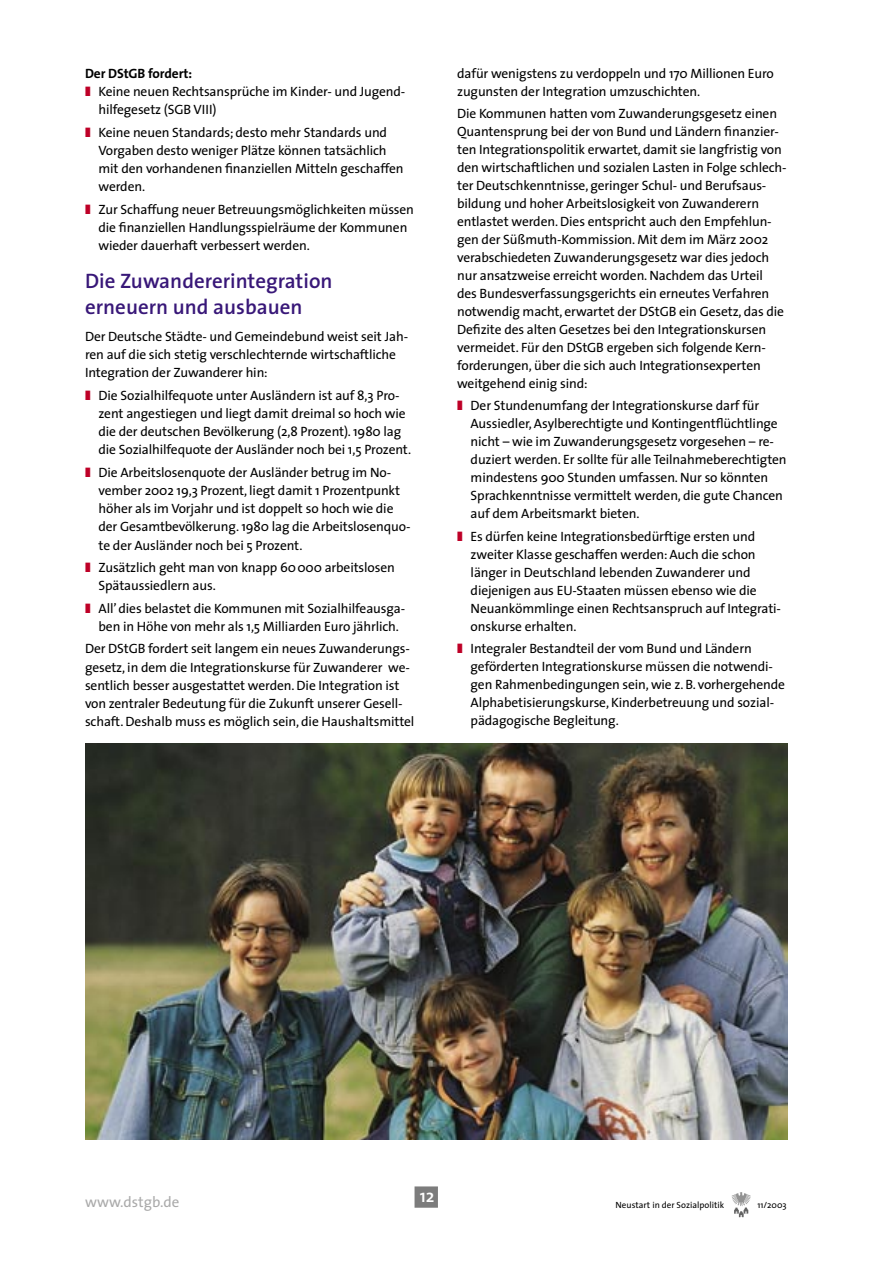
<style>
.page{position:relative;width:893px;height:1263px;background:#fff}
.page>*{position:absolute;margin:0;border:0;box-sizing:border-box;transform-origin:0 0}
.Zwischen{font:600 21px/25.3px "The Sans";color:#381778}
.t1{font:600 18px "The Sans";color:#fff}
.t2{font:15px "The Sans";color:#aaa}
.Fließtext_klein{font:13.5px/18px "The Sans";letter-spacing:-.01em;color:#000}
.Fließtext_klein_fett{font:700 13.5px "The Sans";letter-spacing:-.01em;color:#000}
.t3{font:9px "The Sans";color:#000}
</style>
<div class="page">
<div style="left:415px;top:1187px;width:22px;height:20px;background:#7c7c7c"></div>
<div style="left:415px;top:1186px;width:23px;height:22px;border:2px solid #7c7c7c"></div>
<svg style="left:731px;top:1192px;width:20px;height:25px"></svg>
<img style="left:85px;top:743px;width:702px;height:397px">
<p class="Fließtext_klein_fett" style="left:85px;top:62px;width:109px">Der DStGB fordert:</p>
<p class="Fließtext_klein" style="left:99px;top:82px;width:308px">Keine neuen Rechtsansprüche im Kinder- und Jugend&shy;hilfegesetz (SGB VIII)</p>
<p class="Fließtext_klein" style="left:99px;top:123px;width:307px">Keine neuen Standards; desto mehr Standards und Vorgaben desto weniger Plätze können tatsächlich mit den vorhandenen finanziellen Mitteln geschaffen werden.</p>
<p class="Fließtext_klein" style="left:99px;top:200px;width:317px">Zur Schaffung neuer Betreuungsmöglichkeiten müssen die finanziellen Handlungsspielräume der Kommunen wieder dauerhaft verbessert werden.</p>
<p class="Zwischen" style="left:85px;top:268px;width:249px">Die Zuwandererintegration erneuern und ausbauen</p>
<p class="Fließtext_klein" style="left:85px;top:327px;width:325px">Der Deutsche Städte- und Gemeindebund weist seit Jah&shy;ren auf die sich stetig verschlechternde wirtschaftliche<br>Integration der Zuwanderer hin:</p>
<p class="Fließtext_klein" style="left:99px;top:385px;width:314px">Die Sozialhilfequote unter Ausländern ist auf 8,3 Pro&shy;zent angestiegen und liegt damit dreimal so hoch wie die der deutschen Bevölkerung (2,8 Prozent). 1980 lag die Sozialhilfequote der Ausländer noch bei 1,5 Prozent.</p>
<p class="Fließtext_klein" style="left:99px;top:463px;width:313px">Die Arbeitslosenquote der Ausländer betrug im No&shy;vember 2002 19,3 Prozent, liegt damit 1 Prozentpunkt höher als im Vorjahr und ist doppelt so hoch wie die der Gesamtbevölkerung. 1980 lag die Arbeitslosenquo&shy;te der Ausländer noch bei 5 Prozent.</p>
<p class="Fließtext_klein" style="left:99px;top:558px;width:298px">Zusätzlich geht man von knapp 60 000 arbeitslosen<br>Spätaussiedlern aus.</p>
<p class="Fließtext_klein" style="left:99px;top:599px;width:308px">All’ dies belastet die Kommunen mit Sozialhilfeausga&shy;ben in Höhe von mehr als 1,5 Milliarden Euro jährlich.</p>
<p class="Fließtext_klein" style="left:85px;top:639px;width:331px">Der DStGB fordert seit langem ein neues Zuwanderungs&shy;gesetz, in dem die Integrationskurse für Zuwanderer we&shy;sentlich besser ausgestattet werden. Die Integration ist von zentraler Bedeutung für die Zukunft unserer Gesell&shy;schaft. Deshalb muss es möglich sein, die Haushaltsmittel</p>
<p class="Fließtext_klein" style="left:457px;top:64px;width:318px">dafür wenigstens zu verdoppeln und 170 Millionen Euro zugunsten der Integration umzuschichten.</p>
<p class="Fließtext_klein" style="left:457px;top:104px;width:331px">Die Kommunen hatten vom Zuwanderungsgesetz einen Quantensprung bei der von Bund und Ländern finanzier&shy;ten Integrationspolitik erwartet, damit sie langfristig von den wirtschaftlichen und sozialen Lasten in Folge schlech&shy;ter Deutschkenntnisse, geringer Schul- und Berufsaus&shy;bildung und hoher Arbeitslosigkeit von Zuwanderern entlastet werden. Dies entspricht auch den Empfehlun&shy;gen der Süßmuth-Kommission. Mit dem im März 2002 verabschiedeten Zuwanderungsgesetz war dies jedoch nur ansatzweise erreicht worden. Nachdem das Urteil<br>des Bundesverfassungsgerichts ein erneutes Verfahren notwendig macht, erwartet der DStGB ein Gesetz, das die Defizite des alten Gesetzes bei den Integrationskursen vermeidet. Für den DStGB ergeben sich folgende Kern&shy;forderungen, über die sich auch Integrationsexperten weitgehend einig sind:</p>
<p class="Fließtext_klein" style="left:471px;top:396px;width:318px">Der Stundenumfang der Integrationskurse darf für Aussiedler, Asylberechtigte und Kontingentflüchtlinge nicht – wie im Zuwanderungsgesetz vorgesehen – re&shy;duziert werden. Er sollte für alle Teilnahmeberechtigten mindestens 900 Stunden umfassen. Nur so könnten Sprachkenntnisse vermittelt werden, die gute Chancen auf dem Arbeitsmarkt bieten.</p>
<p class="Fließtext_klein" style="left:471px;top:527px;width:312px">Es dürfen keine Integrationsbedürftige ersten und zweiter Klasse geschaffen werden: Auch die schon länger in Deutschland lebenden Zuwanderer und diejenigen aus EU-Staaten müssen ebenso wie die Neuankömmlinge einen Rechtsanspruch auf Integrati&shy;onskurse erhalten.</p>
<p class="Fließtext_klein" style="left:471px;top:639px;width:316px">Integraler Bestandteil der vom Bund und Ländern geförderten Integrationskurse müssen die notwendi&shy;gen Rahmenbedingungen sein, wie z. B. vorhergehende Alphabetisierungskurse, Kinderbetreuung und sozial&shy;pädagogische Begleitung.</p>
<p class="t2" style="left:85px;top:1190px;width:96px">www.dstgb.de</p>
<h2 class="t1" style="left:420px;top:1181px;width:16px">12</h2>
<p class="t3" style="left:616px;top:1197px;width:110px">Neustart in der Sozialpolitik</p>
<p class="t3" style="left:757px;top:1197px;width:31px">11/2003</p>
</div>
